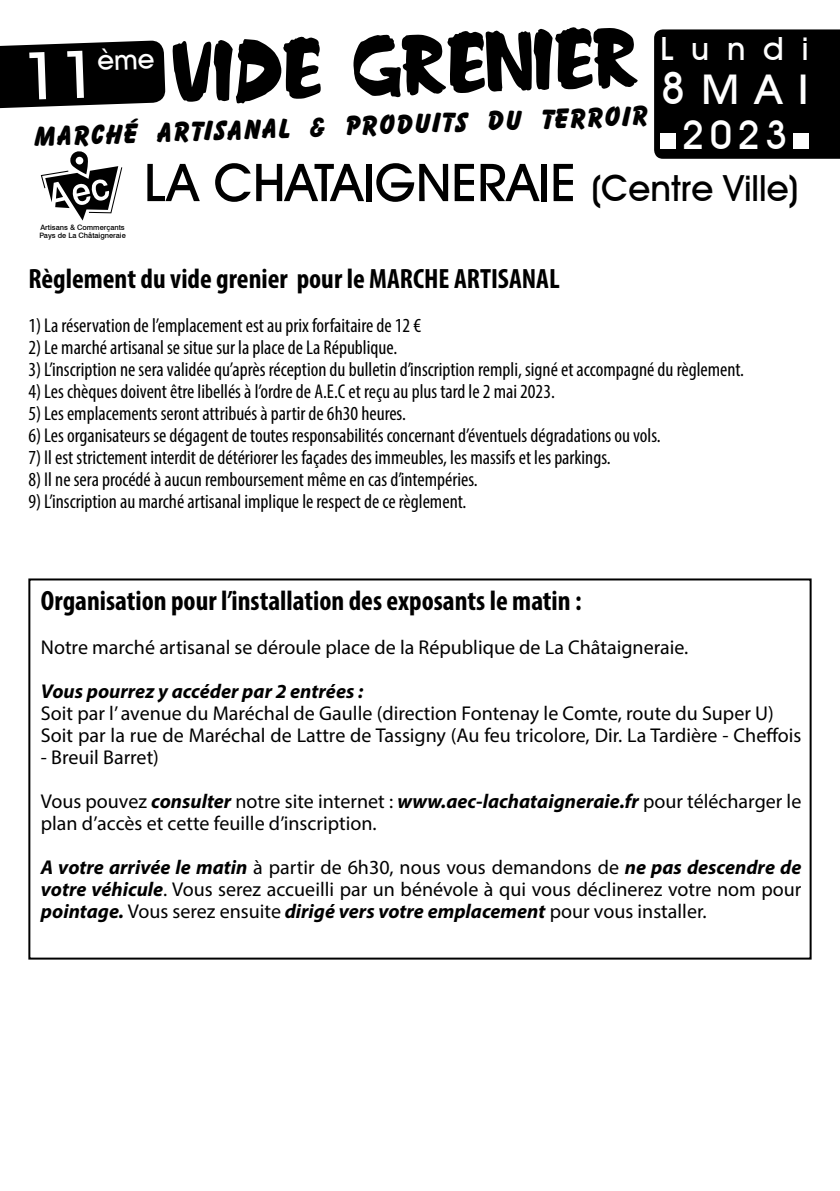
<style>
.page{position:relative;width:840px;height:1191px;background:#fff}
.page>*{position:absolute;margin:0;border:0;box-sizing:border-box;transform-origin:0 0}
.t1{font:64.4px "Anderson Fireball XL5";color:#000}
.t2{font:500 52.4px "Avant Garde IT Cby BT";color:#000}
.t3{font:500 41px "Avant Garde IT Cby BT";color:#fff;scale:1.09 1}
.t4{font:500 39.2px "Avant Garde IT Cby BT";color:#fff}
.t5{font:500 32px "Avant Garde IT Cby BT";letter-spacing:.555em;color:#fff}
.t6{font:700 condensed 28px "Myriad Pro";color:#000}
.t7{font:26px "Balloon";color:#000}
.t8{font:condensed 20px "Myriad Pro";color:#000}
.t9{font:20px/22px "Myriad Pro";color:#000}
.t10{font:italic 700 20px "Myriad Pro";color:#000}
.t11{font:500 7.4px/8.8px "Swiss 721 BT";color:#000}
.s1{font-family:"Avant Garde IT Cby BT";font-weight:500;font-size:66.2px;color:#fff}
.s2{font-size:44px}
.s3{font-size:36px}
.s4{font-weight:700;font-style:italic}
</style>
<div class="page">
<div style="left:28px;top:578px;width:783px;height:381px;border:2px solid #000"></div>
<svg style="left:41px;top:151px;width:81px;height:69px"></svg>
<div style="left:654px;top:29px;width:185px;height:130px;background:#000"></div>
<div style="left:660px;top:133px;width:15px;height:15px;background:#fff"></div>
<div style="left:792px;top:133px;width:16px;height:15px;background:#fff"></div>
<svg style="left:0;top:40px;width:165px;height:69px;background:#1b1b1b"></svg>
<h1 class="t1" style="left:21px;top:44px;width:617px;rotate:-2deg"><span class="s1">11</span> VIDE GRENIER</h1>
<h3 class="t5" style="left:660px;top:29px;width:149px">Lundi</h3>
<h3 class="t3" style="left:660px;top:65px;width:137px"><span class="s2">8</span>MAI</h3>
<h3 class="t4" style="left:681px;top:111px;width:107px">2023</h3>
<h3 class="t7" style="left:31px;top:121px;width:615px;rotate:-2deg">MARCHÉ ARTISANAL &amp; PRODUITS DU TERROIR</h3>
<p class="t11" style="left:39px;top:222px;width:88px">Artisans &amp; Commerçants<br>Pays de La Châtaigneraie</p>
<h2 class="t2" style="left:144px;top:151px;width:655px">LA CHATAIGNERAIE <span class="s3">(Centre Ville)</span></h2>
<h3 class="t6" style="left:28px;top:261px;width:532px">Règlement du vide grenier pour le MARCHE ARTISANAL</h3>
<p class="t8" style="left:28px;top:313px;width:394px">1) La réservation de l’emplacement est au prix forfaitaire de 12 €</p>
<p class="t8" style="left:28px;top:335px;width:370px">2) Le marché artisanal se situe sur la place de La République.</p>
<p class="t8" style="left:28px;top:357px;width:716px">3) L’inscription ne sera validée qu’après réception du bulletin d’inscription rempli, signé et accompagné du règlement.</p>
<p class="t8" style="left:28px;top:379px;width:527px">4) Les chèques doivent être libellés à l’ordre de A.E.C et reçu au plus tard le 2 mai 2023.</p>
<p class="t8" style="left:28px;top:401px;width:379px">5) Les emplacements seront attribués à partir de 6h30 heures.</p>
<p class="t8" style="left:28px;top:423px;width:633px">6) Les organisateurs se dégagent de toutes responsabilités concernant d’éventuels dégradations ou vols.</p>
<p class="t8" style="left:28px;top:445px;width:583px">7) Il est strictement interdit de détériorer les façades des immeubles, les massifs et les parkings.</p>
<p class="t8" style="left:28px;top:467px;width:450px">8) Il ne sera procédé à aucun remboursement même en cas d’intempéries.</p>
<p class="t8" style="left:28px;top:489px;width:439px">9) L’inscription au marché artisanal implique le respect de ce règlement.</p>
<h3 class="t6" style="left:41px;top:583px;width:542px">Organisation pour l’installation des exposants le matin :</h3>
<p class="t9" style="left:41px;top:635px;width:648px">Notre marché artisanal se déroule place de la République de La Châtaigneraie.</p>
<p class="t10" style="left:41px;top:678px;width:324px">Vous pourrez y accéder par 2 entrées :</p>
<p class="t9" style="left:41px;top:701px;width:761px">Soit par l’ avenue du Maréchal de Gaulle (direction Fontenay le Comte, route du Super U)<br>Soit par la rue de Maréchal de Lattre de Tassigny (Au feu tricolore, Dir. La Tardière - Cheffois</p>
<p class="t9" style="left:41px;top:745px;width:119px">- Breuil Barret)</p>
<p class="t9" style="left:41px;top:789px;width:761px">Vous pouvez <span class="s4">consulter</span> notre site internet : <span class="s4">www.aec-lachataigneraie.fr</span> pour télécharger le plan d’accès et cette feuille d’inscription.</p>
<p class="t9" style="left:41px;top:855px;width:761px;text-align:justify"><span class="s4">A votre arrivée le matin</span> à partir de 6h30, nous vous demandons de <span class="s4">ne pas descendre de votre véhicule</span>. Vous serez accueilli par un bénévole à qui vous déclinerez votre nom pour <span class="s4">pointage.</span> Vous serez ensuite <span class="s4">dirigé vers votre emplacement</span> pour vous installer.</p>
</div>
